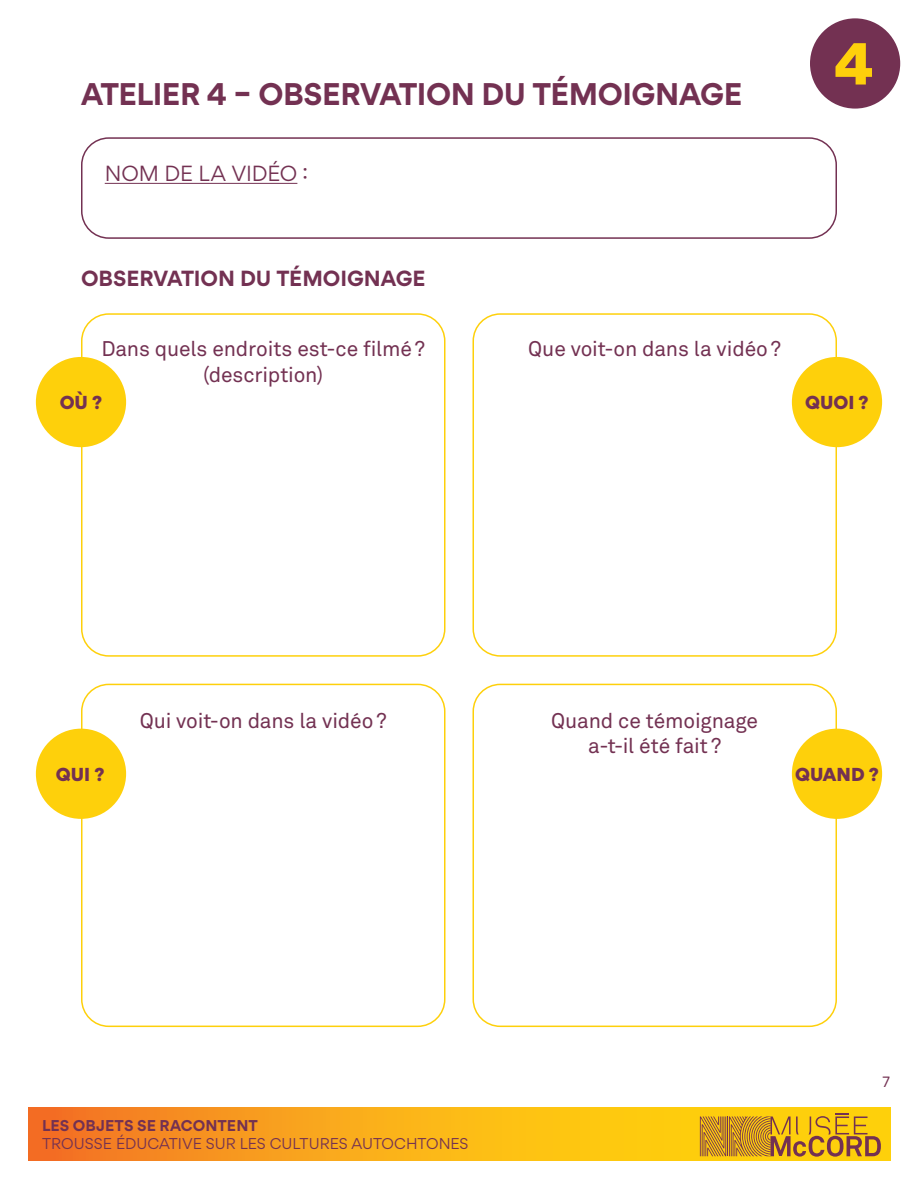
<style>
.page{position:relative;width:918px;height:1188px;background:#fff}
.page>*{position:absolute;margin:0;border:0;box-sizing:border-box;transform-origin:0 0}
.Consigne{font:900 56.7px "Gordita";color:#fed00b}
.Titre_3{font:700 30px "Gordita";letter-spacing:-.015em;color:#733152}
.Consigne-2{font:21px/25.2px "Akkurat";letter-spacing:-.005em;color:#733152;text-align:center}
.Titre_2{font:700 21px "Gordita";color:#733152}
.Titre_1{font:21px "Gordita";letter-spacing:-.005em;color:#733152}
.t1{font:900 18px "Gordita";color:#733152}
.t2{font:15px "Gordita";color:#733152}
.t3{font:700 15px "Gordita";letter-spacing:.005em;color:#733152}
.t4{font:15px "Akkurat";color:#733152}
</style>
<div class="page">
<div style="left:810px;top:18px;width:90px;height:91px;background:#733152;border-radius:50%"></div>
<svg style="left:28px;top:1107px;width:862px;height:54px;background:#faaa18"></svg>
<svg style="left:700px;top:1113px;width:181px;height:44px;background:#d09a22"></svg>
<div style="left:81px;top:137px;width:756px;height:102px;border:2px solid #733152;border-radius:27px"></div>
<hr style="left:105px;top:183px;width:192px;height:1px;background:#733152">
<div style="left:472px;top:684px;width:365px;height:343px;border:2px solid #fed00b;border-radius:27px"></div>
<div style="left:81px;top:313px;width:365px;height:344px;border:2px solid #fed00b;border-radius:27px"></div>
<div style="left:472px;top:313px;width:365px;height:344px;border:2px solid #fed00b;border-radius:27px"></div>
<div style="left:81px;top:684px;width:365px;height:343px;border:2px solid #fed00b;border-radius:27px"></div>
<div style="left:36px;top:357px;width:90px;height:90px;background:#fed00b;border-radius:50%"></div>
<div style="left:36px;top:729px;width:90px;height:90px;background:#fed00b;border-radius:50%"></div>
<div style="left:792px;top:357px;width:90px;height:90px;background:#fed00b;border-radius:50%"></div>
<div style="left:792px;top:729px;width:90px;height:90px;background:#fed00b;border-radius:50%"></div>
<p class="Titre_3" style="left:81px;top:72px;width:663px">ATELIER 4 – OBSERVATION DU TÉMOIGNAGE</p>
<p class="Titre_1" style="left:105px;top:159px;width:205px">NOM DE LA VIDÉO :</p>
<p class="Consigne" style="left:834px;top:20px;width:41px">4</p>
<p class="Titre_2" style="left:81px;top:263px;width:346px">OBSERVATION DU TÉMOIGNAGE</p>
<p class="Consigne-2" style="left:101px;top:337px;width:325px">Dans quels endroits est-ce filmé? (description)</p>
<p class="t1" style="left:60px;top:389px;width:44px">OÙ ?</p>
<p class="Consigne-2" style="left:528px;top:337px;width:254px">Que voit-on dans la vidéo?</p>
<p class="t1" style="left:805px;top:389px;width:65px">QUOI ?</p>
<p class="t1" style="left:56px;top:761px;width:50px">QUI ?</p>
<p class="Consigne-2" style="left:140px;top:708px;width:248px">Qui voit-on dans la vidéo?</p>
<p class="Consigne-2" style="left:551px;top:708px;width:208px">Quand ce témoignage a-t-il été fait?</p>
<p class="t1" style="left:795px;top:761px;width:85px">QUAND ?</p>
<p class="t3" style="left:42px;top:1115px;width:217px">LES OBJETS SE RACONTENT</p>
<p class="t2" style="left:42px;top:1133px;width:428px">TROUSSE ÉDUCATIVE SUR LES CULTURES AUTOCHTONES</p>
<p class="t4" style="left:882px;top:1073px;width:10px">7</p>
</div>
